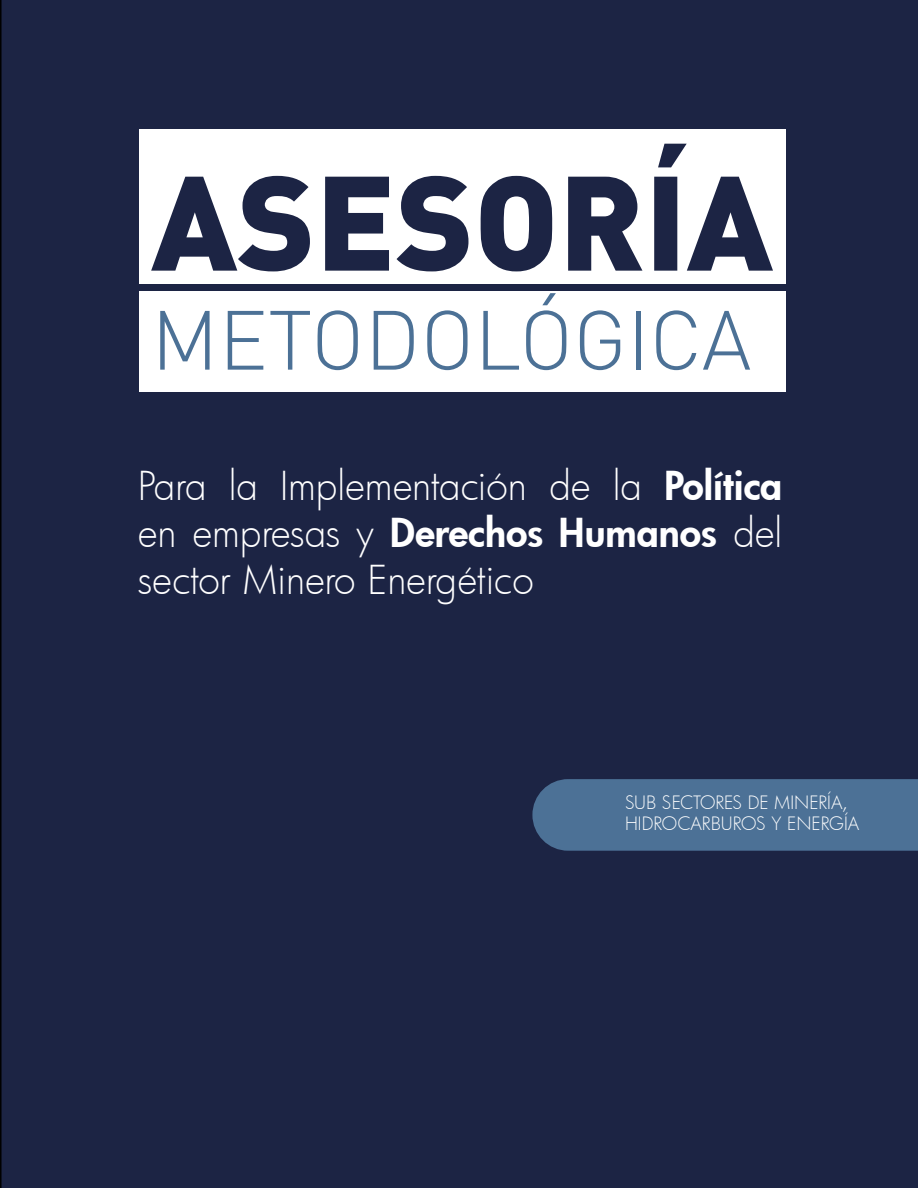
<style>
.page{position:relative;width:918px;height:1188px;background:#1c2444}
.page>*{position:absolute;margin:0;border:0;box-sizing:border-box;transform-origin:0 0}
.t1{font:900 132px "DIN Pro";color:#1c2444}
.t2{font:300 82.5px "DIN Pro";color:#4c7196}
.t3{font:300 39px/46.8px "Futura";letter-spacing:-.005em;color:#fff;text-align:justify}
.t4{font:300 18px/21.6px "Futura";color:#fff}
.s1{font-weight:800}
</style>
<div class="page">
<div style="left:139px;top:129px;width:647px;height:154px;background:#fff"></div>
<div style="left:139px;top:291px;width:647px;height:100px;background:#fff"></div>
<div style="left:532px;top:779px;width:386px;height:72px;background:#4c7196"></div>
<h1 class="t1" style="left:151px;top:133px;width:623px">ASESORÍA</h1>
<h2 class="t2" style="left:151px;top:284px;width:602px">METODOLÓGICA</h2>
<p class="t3" style="left:138px;top:462px;width:646px">Para la Implementación de la <span class="s1">Política </span>en empresas y <span class="s1">Derechos Humanos</span> del sector Minero Energético</p>
<p class="t4" style="left:625px;top:791px;width:236px">SUB SECTORES DE MINERÍA,<br>HIDROCARBUROS Y ENERGÍA</p>
</div>
